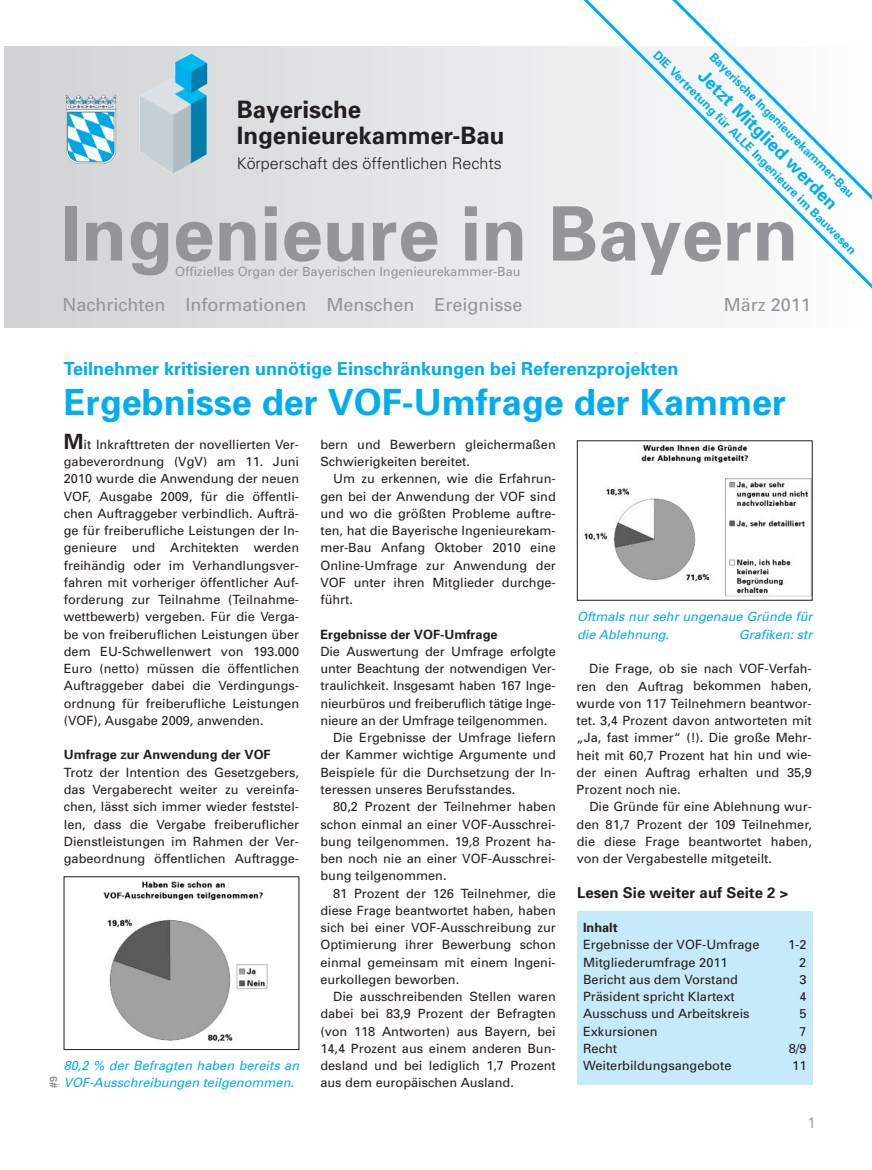
<style>
.page{position:relative;width:872px;height:1170px;background:#fff}
.page>*{position:absolute;margin:0;border:0;box-sizing:border-box;transform-origin:0 0}
.t1{font:700 75px "Univers";color:#939598}
.t2{font:700 36px "Univers";color:#00aeef}
.t3{font:700 24px/26px "Univers";color:#231f20}
.t4{font:700 18px "Univers";color:#00aeef}
.t5{font:18px "Univers";color:#939598}
.t6{font:300 16.05px "Univers";color:#231f20}
.t7{font:700 15px "Univers";color:#231f20}
.t8{font:15px "Univers";color:#939598;scale:.8 1}
.t9{font:12.75px/17.2px "Univers";color:#231f20;text-align:justify}
.t10{font:italic 12.75px/17.2px "Univers";color:#00aeef}
.t11{font:700 12.75px "Univers";color:#231f20}
.t12{font:12.75px "Univers";color:#939598}
.t13{font:700 12px "Univers";color:#00aeef}
.t14{font:700 10.5px "Univers";color:#939598}
.s1{font-weight:700;font-size:21px}
</style>
<div class="page">
<div style="left:4px;top:47px;width:868px;height:281px;background:linear-gradient(to right,#cdd1d4,#fefdfd)"></div>
<img style="left:66px;top:89px;width:135px;height:75px">
<div style="left:577px;top:911px;width:235px;height:173px;background:#c6eafa"></div>
<svg style="left:577px;top:0;width:295px;height:307px"></svg>
<svg style="left:662px;top:0;width:210px;height:216px"></svg>
<img style="left:103px;top:881px;width:165px;height:161px">
<img style="left:584px;top:442px;width:226px;height:155px">
<p class="t13" style="left:658px;top:50px;width:283px;rotate:45deg">DIE Vertretung für ALLE Ingenieure im Bauwesen</p>
<p class="t13" style="left:715px;top:52px;width:200px;rotate:45deg">Bayerische Ingenieurekammer-Bau</p>
<h3 class="t4" style="left:706px;top:68px;width:191px;rotate:45deg">Jetzt Mitglied werden</h3>
<h3 class="t3" style="left:237px;top:99px;width:269px">Bayerische<br>Ingenieurekammer-Bau</h3>
<p class="t6" style="left:237px;top:157px;width:266px">Körperschaft des öffentlichen Rechts</p>
<h1 class="t1" style="left:60px;top:206px;width:739px">Ingenieure in Bayern</h1>
<h3 class="t5" style="left:62px;top:298px;width:461px">Nachrichten Informationen Menschen Ereignisse</h3>
<p class="t12" style="left:175px;top:267px;width:347px">Offizielles Organ der Bayerischen Ingenieurekammer-Bau</p>
<h3 class="t5" style="left:724px;top:298px;width:89px">März 2011</h3>
<h3 class="t4" style="left:64px;top:362px;width:616px">Teilnehmer kritisieren unnötige Einschränkungen bei Referenzprojekten</h3>
<h2 class="t2" style="left:64px;top:389px;width:723px">Ergebnisse der VOF-Umfrage der Kammer</h2>
<p class="t9" style="left:320px;top:436px;width:237px">bern und Bewerbern gleichermaßen<br>Schwierigkeiten bereitet.</p>
<p class="t9" style="left:320px;top:471px;width:237px;text-indent:13px">Um zu erkennen, wie die Erfahrun&shy;gen bei der Anwendung der VOF sind und wo die größten Probleme auftre&shy;ten, hat die Bayerische Ingenieurekam&shy;mer-Bau Anfang Oktober 2010 eine Online-Umfrage zur Anwendung der VOF unter ihren Mitglieder durchge&shy;führt.</p>
<p class="t11" style="left:320px;top:629px;width:179px">Ergebnisse der VOF-Umfrage</p>
<p class="t9" style="left:320px;top:643px;width:237px">Die Auswertung der Umfrage erfolgte</p>
<p class="t9" style="left:320px;top:661px;width:237px">unter Beachtung der notwendigen Ver-</p>
<p class="t9" style="left:320px;top:678px;width:237px">traulichkeit. Insgesamt haben 167 Inge-</p>
<p class="t9" style="left:320px;top:695px;width:237px">nieurbüros und freiberuflich tätige Inge-</p>
<p class="t9" style="left:320px;top:712px;width:228px">nieure an der Umfrage teilgenommen.</p>
<p class="t9" style="left:333px;top:730px;width:224px">Die Ergebnisse der Umfrage liefern</p>
<p class="t9" style="left:320px;top:747px;width:237px">der Kammer wichtige Argumente und</p>
<p class="t9" style="left:320px;top:764px;width:237px">Beispiele für die Durchsetzung der In-</p>
<p class="t9" style="left:320px;top:781px;width:196px">teressen unseres Berufsstandes.</p>
<p class="t9" style="left:333px;top:799px;width:224px">80,2 Prozent der Teilnehmer haben</p>
<p class="t9" style="left:320px;top:816px;width:237px">schon einmal an einer VOF-Ausschrei-</p>
<p class="t9" style="left:320px;top:833px;width:237px">bung teilgenommen. 19,8 Prozent ha-</p>
<p class="t9" style="left:320px;top:850px;width:237px">ben noch nie an einer VOF-Ausschrei-</p>
<p class="t9" style="left:320px;top:868px;width:128px">bung teilgenommen.</p>
<p class="t9" style="left:333px;top:885px;width:224px">81 Prozent der 126 Teilnehmer, die</p>
<p class="t9" style="left:320px;top:902px;width:237px">diese Frage beantwortet haben, haben</p>
<p class="t9" style="left:320px;top:919px;width:237px">sich bei einer VOF-Ausschreibung zur</p>
<p class="t9" style="left:320px;top:937px;width:237px">Optimierung ihrer Bewerbung schon</p>
<p class="t9" style="left:320px;top:954px;width:237px">einmal gemeinsam mit einem Ingeni-</p>
<p class="t9" style="left:320px;top:971px;width:140px">eurkollegen beworben.</p>
<p class="t9" style="left:333px;top:988px;width:224px">Die ausschreibenden Stellen waren</p>
<p class="t9" style="left:320px;top:1006px;width:237px">dabei bei 83,9 Prozent der Befragten</p>
<p class="t9" style="left:320px;top:1023px;width:237px">(von 118 Antworten) aus Bayern, bei</p>
<p class="t9" style="left:320px;top:1040px;width:237px">14,4 Prozent aus einem anderen Bun-</p>
<p class="t9" style="left:320px;top:1057px;width:237px">desland und bei lediglich 1,7 Prozent</p>
<p class="t9" style="left:320px;top:1075px;width:195px">aus dem europäischen Ausland.</p>
<p class="t9" style="left:64px;top:436px;width:237px"><span class="s1">M</span>it Inkrafttreten der novellierten Ver&shy;gabeverordnung (VgV) am 11. Juni 2010 wurde die Anwendung der neuen VOF, Ausgabe 2009, für die öffentli&shy;chen Auftraggeber verbindlich. Aufträ&shy;ge für freiberufliche Leistungen der In&shy;genieure und Architekten werden freihändig oder im Verhandlungsver&shy;fahren mit vorheriger öffentlicher Auf&shy;forderung zur Teilnahme (Teilnahme&shy;wettbewerb) vergeben. Für die Verga&shy;be von freiberuflichen Leistungen über dem EU-Schwellenwert von 193.000<br>Euro (netto) müssen die öffentlichen Auftraggeber dabei die Verdingungs&shy;ordnung für freiberufliche Leistungen (VOF), Ausgabe 2009, anwenden.</p>
<p class="t11" style="left:64px;top:750px;width:208px">Umfrage zur Anwendung der VOF</p>
<p class="t9" style="left:64px;top:764px;width:237px">Trotz der Intention des Gesetzgebers, das Vergaberecht weiter zu vereinfa&shy;chen, lässt sich immer wieder feststel&shy;len, dass die Vergabe freiberuflicher Dienstleistungen im Rahmen der Ver&shy;gabeordnung öffentlichen Auftragge-</p>
<p class="t10" style="left:577px;top:609px;width:237px">Oftmals nur sehr ungenaue Gründe für die Ablehnung.</p>
<p class="t10" style="left:739px;top:626px;width:75px">Grafiken: str</p>
<p class="t9" style="left:576px;top:661px;width:237px;text-indent:13px">Die Frage, ob sie nach VOF-Verfah&shy;ren den Auftrag bekommen haben, wurde von 117 Teilnehmern beantwor&shy;tet. 3,4 Prozent davon antworteten mit „Ja, fast immer“ (!). Die große Mehr&shy;heit mit 60,7 Prozent hat hin und wie&shy;der einen Auftrag erhalten und 35,9<br>Prozent noch nie.</p>
<p class="t9" style="left:576px;top:799px;width:237px;text-indent:13px">Die Gründe für eine Ablehnung wur&shy;den 81,7 Prozent der 109 Teilnehmer, die diese Frage beantwortet haben, von der Vergabestelle mitgeteilt.</p>
<p class="t7" style="left:577px;top:886px;width:213px">Lesen Sie weiter auf Seite 2 &gt;</p>
<p class="t11" style="left:583px;top:922px;width:36px">Inhalt</p>
<p class="t9" style="left:583px;top:937px;width:178px">Ergebnisse der VOF-Umfrage</p>
<p class="t9" style="left:788px;top:937px;width:20px">1-2</p>
<p class="t9" style="left:583px;top:954px;width:146px">Mitgliederumfrage 2011</p>
<p class="t9" style="left:799px;top:954px;width:9px">2</p>
<p class="t9" style="left:583px;top:971px;width:156px">Bericht aus dem Vorstand</p>
<p class="t9" style="left:799px;top:971px;width:9px">3</p>
<p class="t9" style="left:583px;top:988px;width:153px">Präsident spricht Klartext</p>
<p class="t9" style="left:799px;top:988px;width:9px">4</p>
<p class="t9" style="left:583px;top:1006px;width:168px">Ausschuss und Arbeitskreis</p>
<p class="t9" style="left:799px;top:1006px;width:9px">5</p>
<p class="t9" style="left:583px;top:1023px;width:76px">Exkursionen</p>
<p class="t9" style="left:799px;top:1023px;width:9px">7</p>
<p class="t9" style="left:583px;top:1040px;width:36px">Recht</p>
<p class="t9" style="left:788px;top:1040px;width:19px">8/9</p>
<p class="t9" style="left:583px;top:1057px;width:150px">Weiterbildungsangebote</p>
<p class="t9" style="left:792px;top:1057px;width:16px">11</p>
<p class="t10" style="left:64px;top:1057px;width:237px">80,2 % der Befragten haben bereits an<br>VOF-Ausschreibungen teilgenommen.</p>
<p class="t14" style="left:50px;top:1088px;width:13px;rotate:-90deg">#9</p>
<p class="t8" style="left:808px;top:1116px;width:10px">1</p>
</div>
